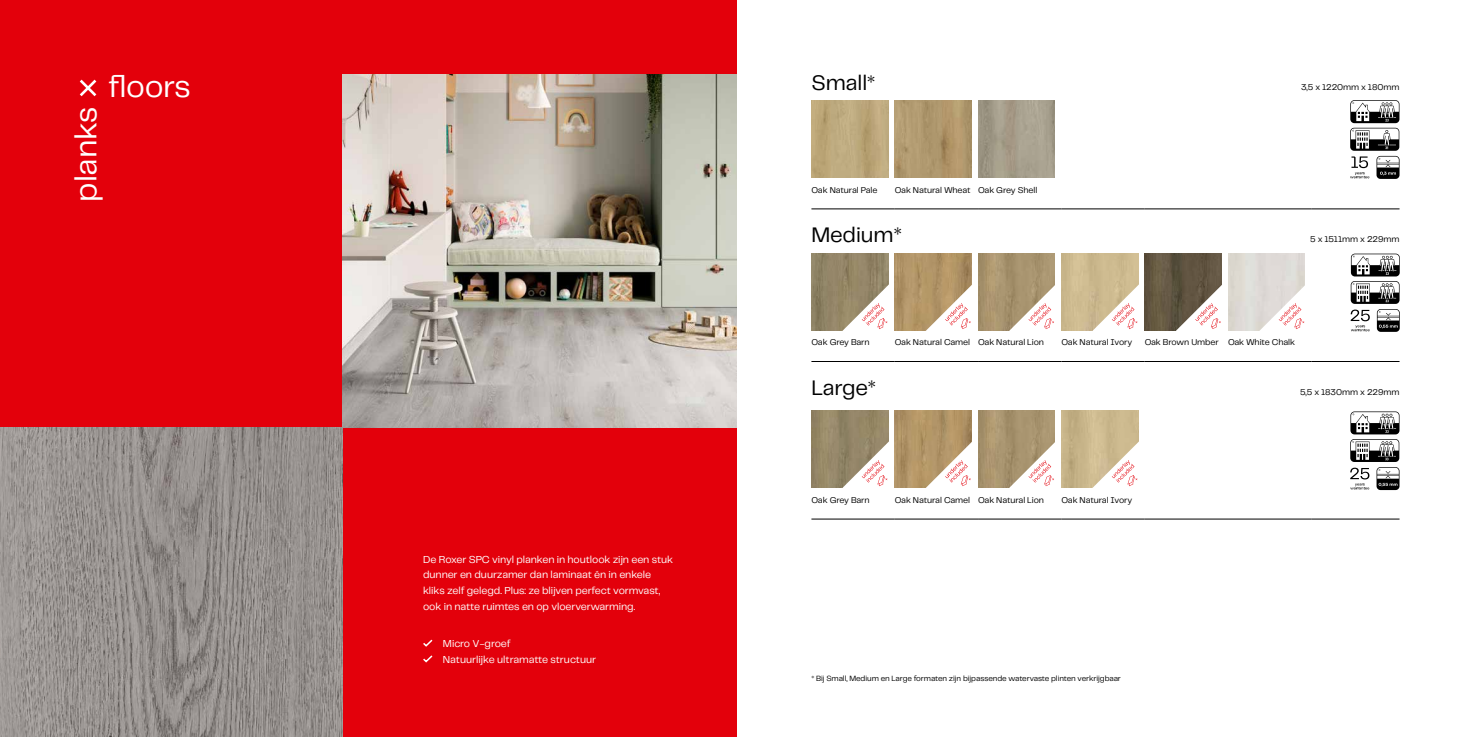
<style>
.page{position:relative;width:1474px;height:737px;background:#fff}
.page>*{position:absolute;margin:0;border:0;box-sizing:border-box;transform-origin:0 0}
.t1{font:31.5px "Telegraf";letter-spacing:-.01em;color:#fff}
.t2{font:21.88px "Telegraf";letter-spacing:-.005em;color:#000}
.t3{font:10.5px/15.8px "Telegraf";letter-spacing:-.01em;color:#fff}
.t4{font:8.75px "Telegraf";letter-spacing:-.01em;color:#000}
.t5{font:7.88px "Telegraf";letter-spacing:-.01em;color:#000}
</style>
<div class="page">
<div style="left:0;top:0;width:737px;height:737px;background:#e3000b"></div>
<svg style="left:79px;top:79px;width:18px;height:18px"></svg>
<svg style="left:423px;top:639px;width:10px;height:8px"></svg>
<svg style="left:423px;top:655px;width:10px;height:8px"></svg>
<img style="left:343px;top:74px;width:394px;height:353px">
<img style="left:0;top:427px;width:343px;height:310px">
<svg style="left:1350px;top:100px;width:49px;height:79px"></svg>
<svg style="left:1350px;top:254px;width:49px;height:78px"></svg>
<svg style="left:1350px;top:411px;width:49px;height:79px"></svg>
<hr style="left:811px;top:209px;width:83px;height:1px;background:#000">
<hr style="left:894px;top:209px;width:84px;height:1px;background:#000">
<hr style="left:978px;top:209px;width:83px;height:1px;background:#000">
<hr style="left:1061px;top:209px;width:83px;height:1px;background:#000">
<hr style="left:1144px;top:209px;width:83px;height:1px;background:#000">
<hr style="left:1227px;top:209px;width:84px;height:1px;background:#000">
<hr style="left:1311px;top:209px;width:88px;height:1px;background:#000">
<img style="left:811px;top:101px;width:77px;height:77px">
<img style="left:894px;top:101px;width:77px;height:77px">
<img style="left:978px;top:101px;width:77px;height:77px">
<hr style="left:1311px;top:361px;width:88px;height:1px;background:#000">
<hr style="left:811px;top:361px;width:83px;height:1px;background:#000">
<hr style="left:894px;top:361px;width:84px;height:1px;background:#000">
<hr style="left:978px;top:361px;width:83px;height:1px;background:#000">
<hr style="left:1061px;top:361px;width:83px;height:1px;background:#000">
<hr style="left:1144px;top:361px;width:83px;height:1px;background:#000">
<hr style="left:1227px;top:361px;width:84px;height:1px;background:#000">
<img style="left:811px;top:253px;width:77px;height:77px">
<img style="left:894px;top:253px;width:77px;height:77px">
<img style="left:978px;top:253px;width:77px;height:77px">
<img style="left:1144px;top:253px;width:77px;height:77px">
<hr style="left:1311px;top:519px;width:88px;height:1px;background:#000">
<hr style="left:811px;top:519px;width:83px;height:1px;background:#000">
<hr style="left:894px;top:519px;width:84px;height:1px;background:#000">
<hr style="left:978px;top:519px;width:83px;height:1px;background:#000">
<hr style="left:1061px;top:519px;width:83px;height:1px;background:#000">
<hr style="left:1144px;top:519px;width:83px;height:1px;background:#000">
<hr style="left:1227px;top:519px;width:84px;height:1px;background:#000">
<img style="left:811px;top:411px;width:77px;height:77px">
<img style="left:894px;top:411px;width:77px;height:77px">
<img style="left:978px;top:411px;width:77px;height:77px">
<svg style="left:841px;top:440px;width:48px;height:48px"></svg>
<svg style="left:841px;top:283px;width:48px;height:48px"></svg>
<svg style="left:924px;top:440px;width:48px;height:48px"></svg>
<svg style="left:924px;top:283px;width:48px;height:48px"></svg>
<svg style="left:1008px;top:440px;width:47px;height:48px"></svg>
<svg style="left:1008px;top:283px;width:47px;height:48px"></svg>
<svg style="left:1091px;top:440px;width:48px;height:48px"></svg>
<svg style="left:1091px;top:283px;width:48px;height:48px"></svg>
<svg style="left:1174px;top:283px;width:48px;height:48px"></svg>
<svg style="left:1258px;top:283px;width:47px;height:48px"></svg>
<h1 class="t1" style="left:108px;top:65px;width:84px">floors</h1>
<h1 class="t1" style="left:65px;top:201px;width:96px;rotate:-90deg">planks</h1>
<p class="t3" style="left:423px;top:551px;width:251px">De Roxer SPC vinyl planken in houtlook zijn een stuk dunner en duurzamer dan laminaat én in enkele kliks zelf gelegd. Plus: ze blijven perfect vormvast, ook in natte ruimtes en op vloerverwarming.</p>
<p class="t3" style="left:443px;top:635px;width:155px">Micro V-groef<br>Natuurlijke ultramatte structuur</p>
<h2 class="t2" style="left:811px;top:68px;width:65px">Small*</h2>
<p class="t4" style="left:1301px;top:81px;width:100px">3,5 x 1220mm x 180mm</p>
<p class="t4" style="left:811px;top:184px;width:68px">Oak Natural Pale</p>
<p class="t4" style="left:894px;top:184px;width:144px">Oak Natural Wheat Oak Grey Shell</p>
<h2 class="t2" style="left:811px;top:220px;width:92px">Medium*</h2>
<p class="t4" style="left:1310px;top:233px;width:91px">5 x 1511mm x 229mm</p>
<p class="t4" style="left:811px;top:336px;width:60px">Oak Grey Barn</p>
<p class="t4" style="left:894px;top:336px;width:151px">Oak Natural Camel Oak Natural Lion</p>
<p class="t4" style="left:1061px;top:336px;width:72px">Oak Natural Ivory</p>
<p class="t4" style="left:1144px;top:336px;width:152px">Oak Brown Umber Oak White Chalk</p>
<h2 class="t2" style="left:811px;top:373px;width:66px">Large*</h2>
<p class="t4" style="left:1299px;top:386px;width:101px">5,5 x 1830mm x 229mm</p>
<p class="t4" style="left:811px;top:494px;width:60px">Oak Grey Barn</p>
<p class="t4" style="left:894px;top:494px;width:151px">Oak Natural Camel Oak Natural Lion</p>
<p class="t4" style="left:1061px;top:494px;width:72px">Oak Natural Ivory</p>
<p class="t5" style="left:811px;top:673px;width:311px">* Bij Small, Medium en Large formaten zijn bijpassende watervaste plinten verkrijgbaar</p>
</div>
